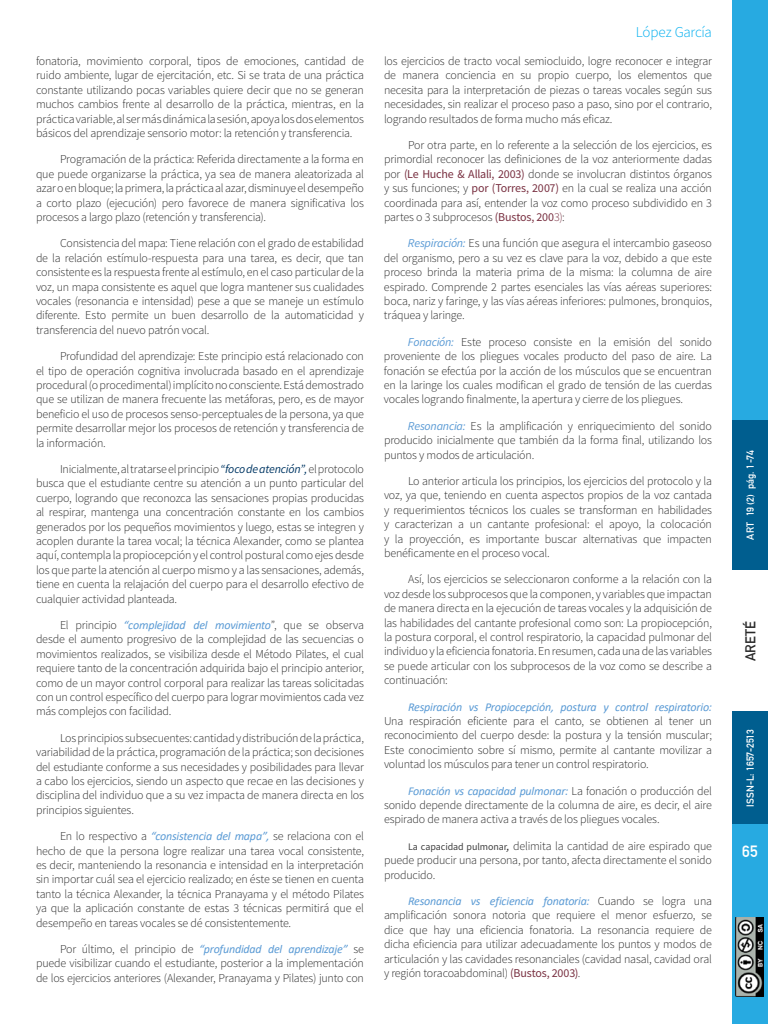
<style>
.page{position:relative;width:768px;height:1024px;background:#fff}
.page>*{position:absolute;margin:0;border:0;box-sizing:border-box;transform-origin:0 0}
.t1{font:700 16px "DIN Alternate";color:#fff}
.t2{font:300 15px "Source Sans Pro";letter-spacing:-.015em;color:#00aeef}
.t3{font:700 14px "DIN Alternate";letter-spacing:.01em;color:#2a2a2a}
.t4{font:300 12px/14.4px "Source Sans Pro";letter-spacing:-.015em;color:#2a2a2a;text-align:justify}
.t5{font:italic 12px "Calibri";letter-spacing:-.015em;color:#5b9bd5}
.t6{font:700 10px "DIN Alternate";letter-spacing:.005em;color:#fff}
.s1{font-weight:400;font-style:italic;color:#003764}
.s2{font-family:"Calibri";font-weight:400;font-style:italic;color:#5b9bd5}
.s3{font-family:"Source Sans Pro";font-weight:300;font-style:normal;color:#2a2a2a}
.s4{font-weight:400;color:#782f40}
.s5{color:#782f40}
.s6{font-weight:400;font-style:italic;color:#5b9bd5}
.s7{font-weight:400;font-size:10px;color:#404040}
.s8{font-weight:400;font-style:italic}
</style>
<div class="page">
<div style="left:732px;top:0;width:36px;height:570px;background:#27aae1"></div>
<div style="left:732px;top:712px;width:36px;height:312px;background:#27aae1"></div>
<img style="left:736px;top:917px;width:27px;height:80px">
<div style="left:732px;top:712px;width:36px;height:112px;background:#005e8f"></div>
<div style="left:732px;top:420px;width:36px;height:150px;background:#005e8f"></div>
<p class="t4" style="left:36px;top:54px;width:330px">fonatoria, movimiento corporal, tipos de emociones, cantidad de ruido ambiente, lugar de ejercitación, etc. Si se trata de una práctica constante utilizando pocas variables quiere decir que no se generan muchos cambios frente al desarrollo de la práctica, mientras, en la práctica variable, al ser más dinámica la sesión, apoya los dos elementos básicos del aprendizaje sensorio motor: la retención y transferencia.</p>
<p class="t4" style="left:36px;top:152px;width:330px;text-indent:24px">Programación de la práctica: Referida directamente a la forma en que puede organizarse la práctica, ya sea de manera aleatorizada al azar o en bloque; la primera, la práctica al azar, disminuye el desempeño a corto plazo (ejecución) pero favorece de manera significativa los procesos a largo plazo (retención y transferencia).</p>
<p class="t4" style="left:36px;top:236px;width:330px;text-indent:24px">Consistencia del mapa: Tiene relación con el grado de estabilidad de la relación estímulo-respuesta para una tarea, es decir, que tan consistente es la respuesta frente al estímulo, en el caso particular de la voz, un mapa consistente es aquel que logra mantener sus cualidades vocales (resonancia e intensidad) pese a que se maneje un estímulo diferente. Esto permite un buen desarrollo de la automaticidad y transferencia del nuevo patrón vocal.</p>
<p class="t4" style="left:36px;top:349px;width:330px;text-indent:24px">Profundidad del aprendizaje: Este principio está relacionado con el tipo de operación cognitiva involucrada basado en el aprendizaje procedural (o procedimental) implícito no consciente. Está demostrado que se utilizan de manera frecuente las metáforas, pero, es de mayor beneficio el uso de procesos senso-perceptuales de la persona, ya que permite desarrollar mejor los procesos de retención y transferencia de la información.</p>
<p class="t4" style="left:36px;top:462px;width:330px;text-indent:24px">Inicialmente, al tratarse el principio <span class="s1">“foco de atención”,</span> el protocolo busca que el estudiante centre su atención a un punto particular del cuerpo, logrando que reconozca las sensaciones propias producidas al respirar, mantenga una concentración constante en los cambios generados por los pequeños movimientos y luego, estas se integren y acoplen durante la tarea vocal; la técnica Alexander, como se plantea aquí, contempla la propiocepción y el control postural como ejes desde los que parte la atención al cuerpo mismo y a las sensaciones, además, tiene en cuenta la relajación del cuerpo para el desarrollo efectivo de cualquier actividad planteada.</p>
<p class="t4" style="left:36px;top:618px;width:330px;text-indent:24px">El principio <span class="s2">“complejidad del movimiento</span>”, que se observa desde el aumento progresivo de la complejidad de las secuencias o movimientos realizados, se visibiliza desde el Método Pilates, el cual requiere tanto de la concentración adquirida bajo el principio anterior, como de un mayor control corporal para realizar las tareas solicitadas con un control específico del cuerpo para lograr movimientos cada vez más complejos con facilidad.</p>
<p class="t4" style="left:36px;top:731px;width:330px;text-indent:24px">Los principios subsecuentes: cantidad y distribución de la práctica, variabilidad de la práctica, programación de la práctica; son decisiones del estudiante conforme a sus necesidades y posibilidades para llevar a cabo los ejercicios, siendo un aspecto que recae en las decisiones y disciplina del individuo que a su vez impacta de manera directa en los principios siguientes.</p>
<p class="t4" style="left:36px;top:829px;width:330px;text-indent:24px">En lo respectivo a <span class="s2">“consistencia del mapa”,</span> se relaciona con el hecho de que la persona logre realizar una tarea vocal consistente, es decir, manteniendo la resonancia e intensidad en la interpretación sin importar cuál sea el ejercicio realizado; en éste se tienen en cuenta tanto la técnica Alexander, la técnica Pranayama y el método Pilates ya que la aplicación constante de estas 3 técnicas permitirá que el desempeño en tareas vocales se dé consistentemente.</p>
<p class="t5" style="left:60px;top:941px;width:306px"><span class="s3">Por último, el principio de</span> “profundidad del aprendizaje” <span class="s3">se</span></p>
<p class="t4" style="left:36px;top:956px;width:329px">puede visibilizar cuando el estudiante, posterior a la implementación de los ejercicios anteriores (Alexander, Pranayama y Pilates) junto con</p>
<p class="t2" style="left:636px;top:23px;width:78px">López García</p>
<p class="t4" style="left:384px;top:54px;width:330px">los ejercicios de tracto vocal semiocluido, logre reconocer e integrar de manera conciencia en su propio cuerpo, los elementos que necesita para la interpretación de piezas o tareas vocales según sus necesidades, sin realizar el proceso paso a paso, sino por el contrario, logrando resultados de forma mucho más eficaz.</p>
<p class="t4" style="left:384px;top:138px;width:330px;text-indent:24px">Por otra parte, en lo referente a la selección de los ejercicios, es primordial reconocer las definiciones de la voz anteriormente dadas por <span class="s4">(Le Huche &amp; Allali, 2003)</span> donde se involucran distintos órganos y sus funciones; y <span class="s4">por (Torres, 2007)</span> en la cual se realiza una acción coordinada para así, entender la voz como proceso subdividido en 3 partes o 3 subprocesos <span class="s4">(Bustos, 200</span><span class="s5">3)</span>:</p>
<p class="t4" style="left:384px;top:236px;width:330px;text-indent:24px"><span class="s6">Respiración:</span> Es una función que asegura el intercambio gaseoso del organismo, pero a su vez es clave para la voz, debido a que este proceso brinda la materia prima de la misma: la columna de aire espirado. Comprende 2 partes esenciales las vías aéreas superiores: boca, nariz y faringe, y las vías aéreas inferiores: pulmones, bronquios, tráquea y laringe.</p>
<p class="t4" style="left:384px;top:335px;width:330px;text-indent:24px"><span class="s6">Fonación:</span> Este proceso consiste en la emisión del sonido proveniente de los pliegues vocales producto del paso de aire. La fonación se efectúa por la acción de los músculos que se encuentran en la laringe los cuales modifican el grado de tensión de las cuerdas vocales logrando finalmente, la apertura y cierre de los pliegues.</p>
<p class="t4" style="left:384px;top:419px;width:329px;text-indent:24px"><span class="s6">Resonancia:</span> Es la amplificación y enriquecimiento del sonido producido inicialmente que también da la forma final, utilizando los puntos y modos de articulación.</p>
<p class="t4" style="left:384px;top:474px;width:330px;text-indent:24px">Lo anterior articula los principios, los ejercicios del protocolo y la voz, ya que, teniendo en cuenta aspectos propios de la voz cantada y requerimientos técnicos los cuales se transforman en habilidades y caracterizan a un cantante profesional: el apoyo, la colocación y la proyección, es importante buscar alternativas que impacten benéficamente en el proceso vocal.</p>
<p class="t4" style="left:384px;top:572px;width:330px;text-indent:24px">Así, los ejercicios se seleccionaron conforme a la relación con la voz desde los subprocesos que la componen, y variables que impactan de manera directa en la ejecución de tareas vocales y la adquisición de las habilidades del cantante profesional como son: La propiocepción, la postura corporal, el control respiratorio, la capacidad pulmonar del individuo y la eficiencia fonatoria. En resumen, cada una de las variables se puede articular con los subprocesos de la voz como se describe a continuación:</p>
<p class="t5" style="left:408px;top:698px;width:305px">Respiración vs Propiocepción, postura y control respiratorio:</p>
<p class="t4" style="left:384px;top:714px;width:329px">Una respiración eficiente para el canto, se obtienen al tener un reconocimiento del cuerpo desde: la postura y la tensión muscular; Este conocimiento sobre sí mismo, permite al cantante movilizar a voluntad los músculos para tener un control respiratorio.</p>
<p class="t5" style="left:408px;top:782px;width:306px">Fonación vs capacidad pulmonar: <span class="s3">La fonación o producción del</span></p>
<p class="t4" style="left:384px;top:798px;width:329px">sonido depende directamente de la columna de aire, es decir, el aire espirado de manera activa a través de los pliegues vocales.</p>
<p class="t4" style="left:384px;top:839px;width:329px;text-indent:24px"><span class="s7">La capacidad pulmonar</span><span class="s8">,</span> delimita la cantidad de aire espirado que puede producir una persona, por tanto, afecta directamente el sonido producido.</p>
<p class="t5" style="left:408px;top:893px;width:306px">Resonancia vs eficiencia fonatoria: <span class="s3">Cuando se logra una</span></p>
<p class="t4" style="left:384px;top:908px;width:330px">amplificación sonora notoria que requiere el menor esfuerzo, se dice que hay una eficiencia fonatoria. La resonancia requiere de dicha eficiencia para utilizar adecuadamente los puntos y modos de articulación y las cavidades resonanciales (cavidad nasal, cavidad oral y región toracoabdominal) <span class="s4">(Bustos, 2003)</span>.</p>
<p class="t6" style="left:743px;top:540px;width:91px;rotate:-90deg">ART 19 (2) pág. 1-74</p>
<p class="t3" style="left:740px;top:661px;width:42px;rotate:-90deg">ARETÉ</p>
<p class="t6" style="left:743px;top:807px;width:79px;rotate:-90deg">ISSN-L: 1657-2513</p>
<h1 class="t1" style="left:742px;top:839px;width:17px">65</h1>
</div>
